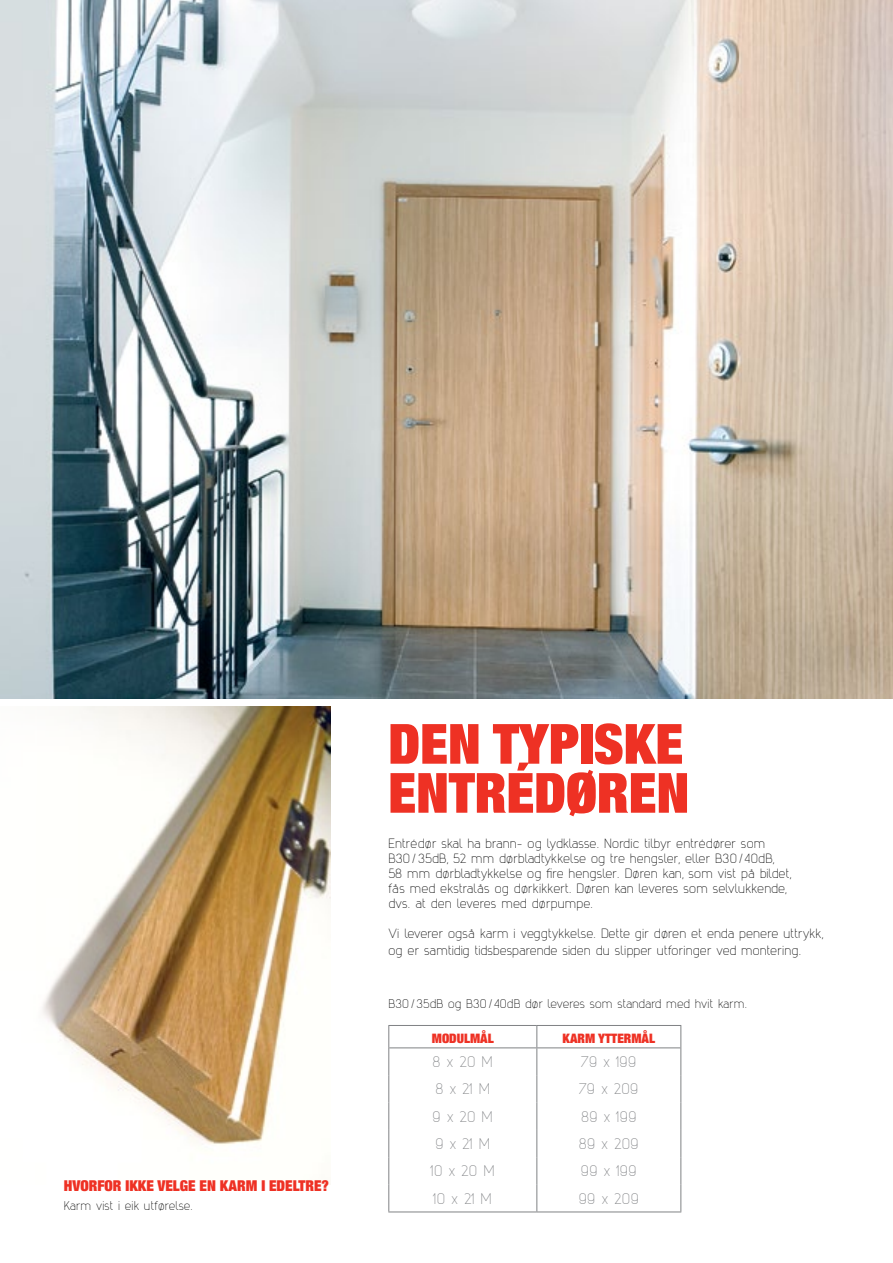
<style>
.page{position:relative;width:893px;height:1263px;background:#fff}
.page>*{position:absolute;margin:0;border:0;box-sizing:border-box;transform-origin:0 0}
.t1{font:900 condensed 55.5px/49.1px "Helvetica Neue LT Pro";color:#ee3124}
.t2{font:900 condensed 15px "Helvetica Neue LT Pro";color:#ee3124}
.t3{font:300 14.7px "Barrister Sans";letter-spacing:.01em;color:#808285}
.t4{font:900 condensed 13.05px "Helvetica Neue LT Pro";color:#ee3124}
.t5{font:300 12.75px/15px "Barrister Sans";color:#000}
.t6{font:300 12px "Barrister Sans";color:#000}
</style>
<div class="page">
<img style="left:0;top:0;width:893px;height:698px">
<hr style="left:388px;top:1025px;width:149px;height:1px;background:#808285">
<hr style="left:537px;top:1025px;width:144px;height:1px;background:#808285">
<svg style="left:388px;top:1026px;width:1px;height:185px"></svg>
<hr style="left:388px;top:1211px;width:149px;height:1px;background:#808285">
<hr style="left:537px;top:1211px;width:144px;height:1px;background:#808285">
<svg style="left:536px;top:1026px;width:1px;height:185px"></svg>
<svg style="left:680px;top:1026px;width:1px;height:185px"></svg>
<hr style="left:389px;top:1047px;width:148px;height:1px;background:#808285">
<hr style="left:537px;top:1047px;width:143px;height:1px;background:#808285">
<img style="left:42px;top:706px;width:288px;height:440px">
<p class="t2" style="left:64px;top:1176px;width:267px">HVORFOR IKKE VELGE EN KARM I EDELTRE?</p>
<p class="t6" style="left:64px;top:1199px;width:131px">Karm vist i eik utførelse.</p>
<h1 class="t1" style="left:388px;top:718px;width:302px">DEN TYPISKE<br>ENTRÉDØREN</h1>
<p class="t5" style="left:388px;top:837px;width:404px">Entrédør skal ha brann- og lydklasse. Nordic tilbyr entrédører som<br>B30 / 35dB, 52 mm dørbladtykkelse og tre hengsler, eller B30 / 40dB, 58 mm dørbladtykkelse og fire hengsler. Døren kan, som vist på bildet, fås med ekstralås og dørkikkert. Døren kan leveres som selvlukkende, dvs. at den leveres med dørpumpe.</p>
<p class="t5" style="left:388px;top:926px;width:436px;line-height:16.5px">Vi leverer også karm i veggtykkelse. Dette gir døren et enda penere uttrykk, og er samtidig tidsbesparende siden du slipper utforinger ved montering.</p>
<p class="t6" style="left:388px;top:997px;width:361px">B30 / 35dB og B30 / 40dB dør leveres som standard med hvit karm.</p>
<p class="t4" style="left:432px;top:1030px;width:64px">MODULMÅL</p>
<p class="t4" style="left:563px;top:1030px;width:94px">KARM YTTERMÅL</p>
<p class="t3" style="left:433px;top:1054px;width:62px">8 x 20 M</p>
<p class="t3" style="left:581px;top:1054px;width:57px">79 x 199</p>
<p class="t3" style="left:435px;top:1081px;width:56px">8 x 21 M</p>
<p class="t3" style="left:579px;top:1081px;width:61px">79 x 209</p>
<p class="t3" style="left:433px;top:1108px;width:62px">9 x 20 M</p>
<p class="t3" style="left:581px;top:1108px;width:57px">89 x 199</p>
<p class="t3" style="left:435px;top:1136px;width:56px">9 x 21 M</p>
<p class="t3" style="left:579px;top:1136px;width:62px">89 x 209</p>
<p class="t3" style="left:431px;top:1163px;width:66px">10 x 20 M</p>
<p class="t3" style="left:581px;top:1163px;width:57px">99 x 199</p>
<p class="t3" style="left:434px;top:1190px;width:60px">10 x 21 M</p>
<p class="t3" style="left:579px;top:1190px;width:62px">99 x 209</p>
</div>
